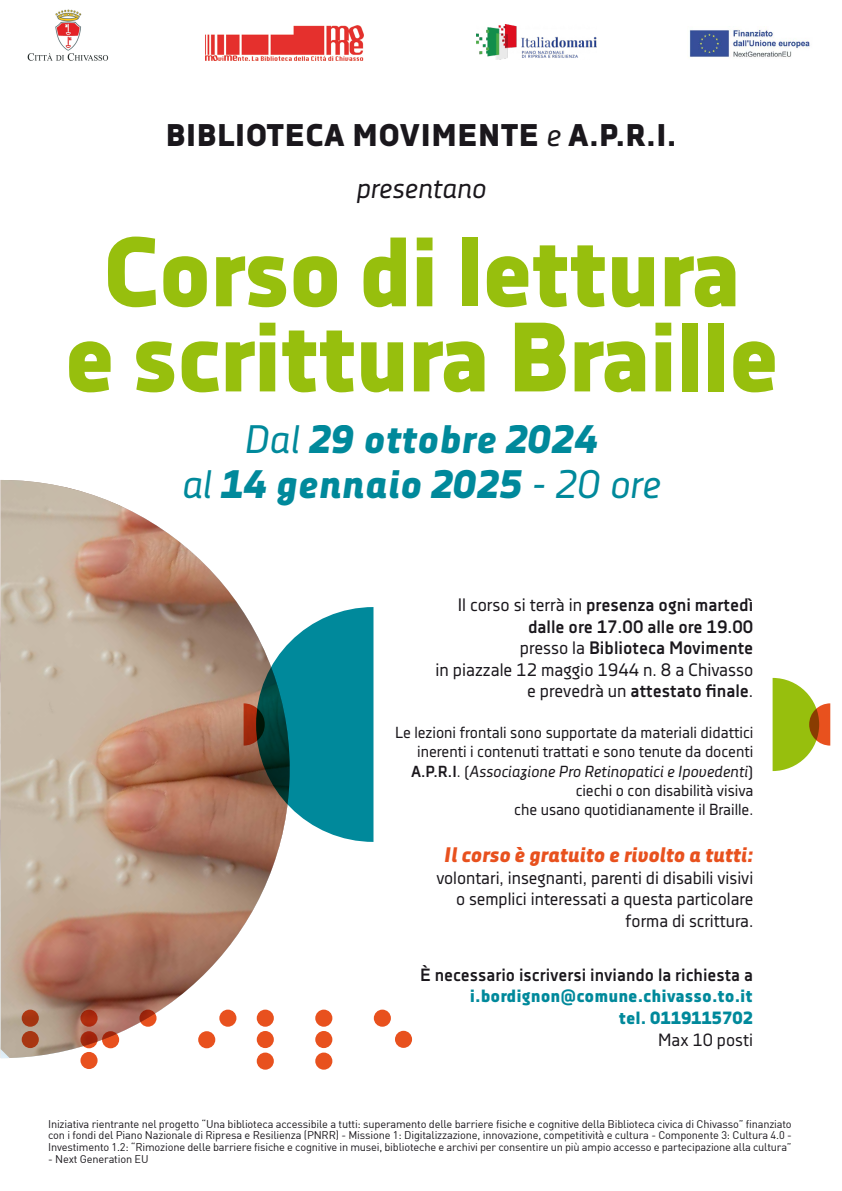
<style>
.page{position:relative;width:842px;height:1191px;background:#fff}
.page>*{position:absolute;margin:0;border:0;box-sizing:border-box;transform-origin:0 0}
.t1{font:800 98.2px/85.1px "Decima Nova Pro";letter-spacing:-.03em;color:#97bf0d;text-align:center}
.t2{font:italic 800 39.7px/44.3px "Decima Nova Pro";color:#00899b;text-align:center}
.t3{font:800 31.3px "Decima Nova Pro";color:#1a171c}
.t4{font:italic 28px "Decima Nova Pro";color:#1a171c}
.t5{font:italic 800 21px "Decima Nova Pro";letter-spacing:-.02em;color:#e8511e}
.t6{font:700 18px/21.6px "Decima Nova Pro";color:#1a171c;text-align:right}
.t7{font:17.7px/21.6px "Decima Nova Pro";color:#1a171c;text-align:right}
.t8{font:800 17.7px/21.6px "Decima Nova Pro";color:#00899b;text-align:right}
.t9{font:700 17.7px "Decima Nova Pro";color:#1a171c}
.t10{font:16px/19.2px "Decima Nova Pro";color:#1a171c;text-align:right}
.t11{font:11px/11.9px "DIN";letter-spacing:-.015em;color:#1a171c;text-align:justify}
.s1{font-weight:400;font-style:italic}
.s2{font-weight:400}
.s3{font-weight:700}
.s4{font-style:italic}
</style>
<div class="page">
<img style="left:27px;top:9px;width:82px;height:52px">
<img style="left:476px;top:25px;width:121px;height:35px">
<img style="left:205px;top:25px;width:158px;height:36px">
<img style="left:689px;top:29px;width:121px;height:28px">
<img style="left:1px;top:480px;width:280px;height:578px">
<svg style="left:773px;top:678px;width:57px;height:93px"></svg>
<svg style="left:244px;top:607px;width:129px;height:235px;background:#398a91"></svg>
<svg style="left:22px;top:1009px;width:17px;height:17px"></svg>
<svg style="left:80px;top:1009px;width:18px;height:17px"></svg>
<svg style="left:139px;top:1009px;width:18px;height:17px"></svg>
<div style="left:219px;top:1009px;width:17px;height:17px;background:#e8511e;border-radius:50%"></div>
<div style="left:257px;top:1009px;width:17px;height:17px;background:#e8511e;border-radius:50%"></div>
<div style="left:257px;top:1031px;width:17px;height:17px;background:#e8511e;border-radius:50%"></div>
<div style="left:257px;top:1052px;width:17px;height:17px;background:#e8511e;border-radius:50%"></div>
<div style="left:315px;top:1009px;width:17px;height:17px;background:#e8511e;border-radius:50%"></div>
<div style="left:374px;top:1009px;width:17px;height:17px;background:#e8511e;border-radius:50%"></div>
<div style="left:395px;top:1030px;width:17px;height:18px;background:#e8511e;border-radius:50%"></div>
<div style="left:315px;top:1031px;width:17px;height:17px;background:#e8511e;border-radius:50%"></div>
<div style="left:315px;top:1052px;width:17px;height:17px;background:#e8511e;border-radius:50%"></div>
<div style="left:198px;top:1031px;width:17px;height:17px;background:#e8511e;border-radius:50%"></div>
<svg style="left:80px;top:1031px;width:18px;height:17px"></svg>
<svg style="left:102px;top:1031px;width:17px;height:17px"></svg>
<div style="left:80px;top:1052px;width:18px;height:17px;background:#e8511e;border-radius:50%"></div>
<div style="left:22px;top:1031px;width:17px;height:17px;background:#a83612;border-radius:50%"></div>
<h3 class="t3" style="left:165px;top:117px;width:513px">BIBLIOTECA MOVIMENTE <span class="s1">e</span> A.P.R.I.</h3>
<h3 class="t4" style="left:356px;top:172px;width:131px">presentano</h3>
<h1 class="t1" style="left:64px;top:234px;width:717px">Corso di lettura e scrittura Braille</h1>
<h2 class="t2" style="left:181px;top:419px;width:481px"><span class="s2">Dal</span> 29 ottobre 2024<br><span class="s2">al</span> 14 gennaio 2025 <span class="s2">- 20 ore</span></h2>
<h3 class="t6" style="left:436px;top:594px;width:319px"><span class="s2">Il corso si terrà in</span> presenza ogni martedì dalle ore 17.00 alle ore 19.00<br><span class="s2">presso la</span> Biblioteca Movimente<br><span class="s2">in piazzale 12 maggio 1944 n. 8 a Chivasso e prevedrà un</span> attestato finale<span class="s2">.</span></h3>
<p class="t10" style="left:395px;top:723px;width:360px">Le lezioni frontali sono supportate da materiali didattici inerenti i contenuti trattati e sono tenute da docenti <span class="s3">A.P.R.I</span>. (<span class="s4">Associazione Pro Retinopatici e Ipovedenti</span>) ciechi o con disabilità visiva<br>che usano quotidianamente il Braille.</p>
<h3 class="t5" style="left:444px;top:842px;width:311px">Il corso è gratuito e rivolto a tutti:</h3>
<h3 class="t7" style="left:436px;top:866px;width:318px">volontari, insegnanti, parenti di disabili visivi o semplici interessati a questa particolare forma di scrittura.</h3>
<h3 class="t9" style="left:420px;top:964px;width:334px">È necessario iscriversi inviando la richiesta a</h3>
<h3 class="t8" style="left:470px;top:986px;width:285px">i.bordignon@comune.chivasso.to.it tel. 0119115702</h3>
<h3 class="t7" style="left:658px;top:1028px;width:96px">Max 10 posti</h3>
<p class="t11" style="left:48px;top:1117px;width:745px">Iniziativa rientrante nel progetto “Una biblioteca accessibile a tutti: superamento delle barriere fisiche e cognitive della Biblioteca civica di Chivasso” finanziato con i fondi del Piano Nazionale di Ripresa e Resilienza (PNRR) - Missione 1: Digitalizzazione, innovazione, competitività e cultura - Componente 3: Cultura 4.0 - Investimento 1.2: “Rimozione delle barriere fisiche e cognitive in musei, biblioteche e archivi per consentire un più ampio accesso e partecipazione alla cultura”</p>
<p class="t11" style="left:48px;top:1153px;width:102px">- Next Generation EU</p>
</div>
